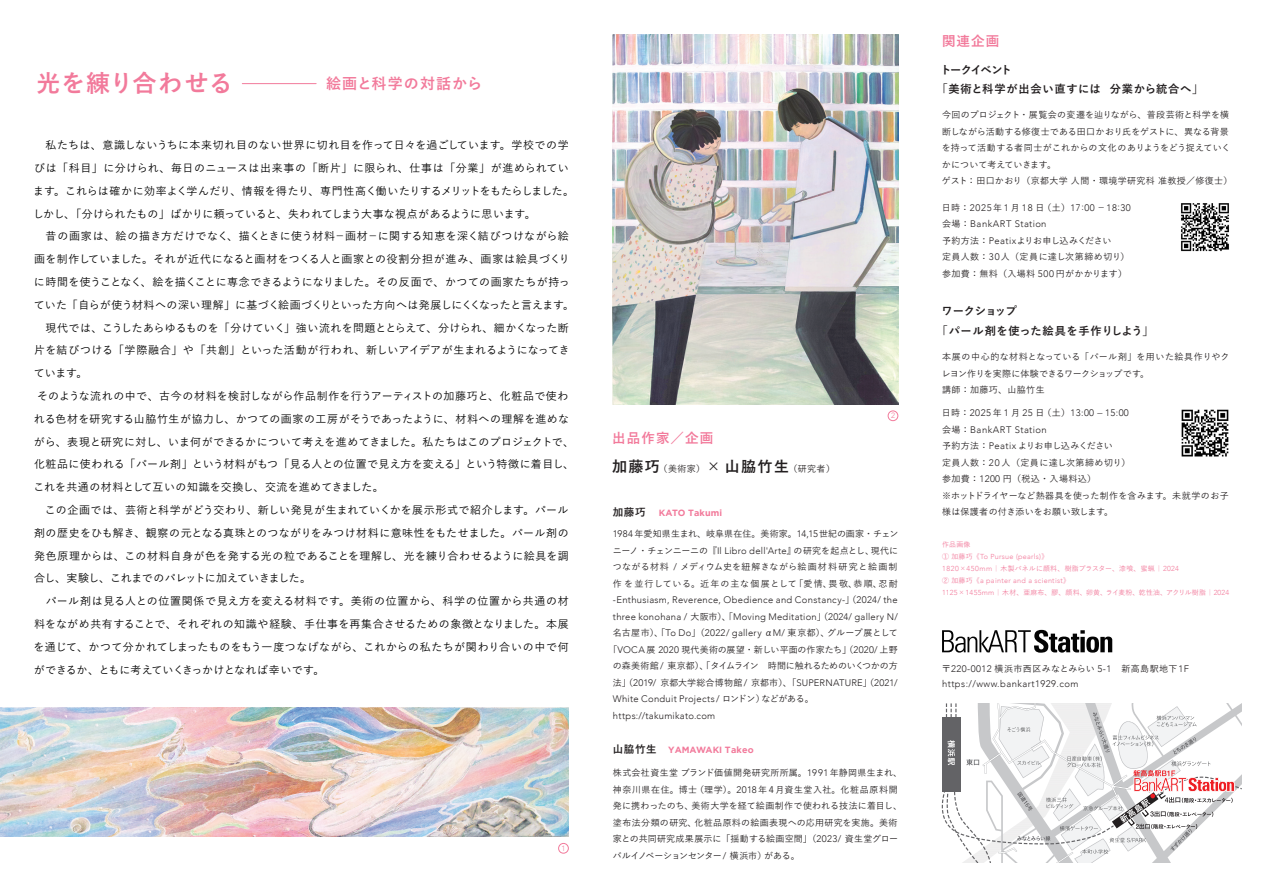
<style>
.page{position:relative;width:1263px;height:893px;background:#fff}
.page>*{position:absolute;margin:0;border:0;box-sizing:border-box;transform-origin:0 0}
.t1{font:700 24px "Yu Go";letter-spacing:.035em;color:#f27a9b}
.t2{font:700 15px "Yu Go";letter-spacing:.07em;color:#f27a9b}
.t3{font:700 13.5px "Yu Go";letter-spacing:.08em;color:#f27a9b}
.t4{font:700 11.25px/19.5px "Yu Go";letter-spacing:.045em;color:#231f20}
.t5{font:700 11.25px/19.5px "Yu Go";letter-spacing:.005em;color:#231f20}
.t6{font:500 10.95px "Yu Go";letter-spacing:.02em;color:#000}
.t7{font:500 10.95px "Yu Go";letter-spacing:.04em;color:#000}
.t8{font:500 10.95px "Yu Go";letter-spacing:-.015em;color:#000}
.t9{font:500 10.95px "Yu Go";letter-spacing:-.01em;color:#000}
.t10{font:500 10.95px "Yu Go";letter-spacing:.045em;color:#000}
.t11{font:500 10.95px "Yu Go";letter-spacing:-.025em;color:#000}
.t12{font:500 10.95px "Yu Go";letter-spacing:.055em;color:#000}
.t13{font:500 10.95px "Yu Go";letter-spacing:-.005em;color:#000}
.t14{font:500 10.95px "Yu Go";letter-spacing:-.03em;color:#000}
.t15{font:700 10.5px "Yu Go";color:#231f20}
.t16{font:300 9.45px/16.5px "Avenir";letter-spacing:.035em;color:#231f20}
.t17{font:300 9.45px/16.5px "Avenir";letter-spacing:.055em;color:#231f20}
.t18{font:500 9px/16.5px "Yu Go";letter-spacing:.025em;color:#231f20}
.t19{font:500 9px/16.5px "Yu Go";letter-spacing:-.005em;color:#231f20;text-align:center}
.t20{font:500 9px "Yu Go";letter-spacing:.05em;color:#231f20}
.t21{font:700 9px "Gotham";color:#f27a9b}
.t22{font:700 9px "Gotham";letter-spacing:.02em;color:#f27a9b}
.t23{font:300 7.65px "Avenir";color:#f27a9b}
.t24{font:300 7.2px "Avenir";letter-spacing:.04em;color:#f27a9b}
.t25{font:500 6.9px "Yu Go";letter-spacing:.02em;color:#f27a9b}
.s1{font-family:"Yu Go";font-weight:500;font-size:9px}
.s2{font-family:"Avenir";font-weight:300;font-size:9.45px}
.s3{font-family:"Koz Go Pr 6 N";font-weight:400}
.s4{font-weight:700;font-size:15px}
.s5{font-family:"Yu Go";font-weight:500;font-size:6.9px}
.s6{font-family:"Avenir";font-weight:300;font-size:7.2px}
.s7{font-family:"Yu Go";font-size:10.5px;color:#231f20}
</style>
<div class="page">
<svg style="left:941px;top:704px;width:301px;height:158px"></svg>
<svg style="left:942px;top:630px;width:170px;height:23px"></svg>
<img style="left:1181px;top:203px;width:48px;height:49px">
<img style="left:1181px;top:409px;width:48px;height:48px">
<hr style="left:242px;top:83px;width:74px;height:1px;background:#f27a9b">
<div style="left:888px;top:411px;width:10px;height:10px;border:1px solid #f27a9b;border-radius:50%"></div>
<div style="left:558px;top:843px;width:11px;height:10px;border:1px solid #f27a9b;border-radius:50%"></div>
<img style="left:613px;top:34px;width:285px;height:370px">
<img style="left:0;top:707px;width:569px;height:129px">
<h1 class="t1" style="left:36px;top:70px;width:198px">光を練り合わせる</h1>
<h2 class="t2" style="left:326px;top:75px;width:157px">絵画と科学の対話から</h2>
<h3 class="t3" style="left:942px;top:33px;width:59px">関連企画</h3>
<p class="t4" style="left:936px;top:60px;width:269px;text-indent:4px">トークイベント<br>「美術と科学が出会い直すには 分業から統合へ」</p>
<p class="t18" style="left:942px;top:106px;width:292px">今回のプロジェクト・展覧会の変遷を辿りながら、普段芸術と科学を横断しながら活動する修復士である田口かおり氏をゲストに、異なる背景を持って活動する者同士がこれからの文化のありようをどう捉えていくかについて考えていきます。<br>ゲスト：田口かおり（京都大学人間・環境学研究科准教授／修復士）</p>
<p class="t17" style="left:942px;top:199px;width:190px"><span class="s1">日時：</span>2025 <span class="s1">年</span> 1 <span class="s1">月</span> 18 <span class="s1">日（土）</span>17:00 <span class="s1">－</span>18:30<span class="s1">会場：</span>BankART Station</p>
<p class="t18" style="left:942px;top:231px;width:189px">予約方法：<span class="s2">Peatix</span>よりお申し込みください<br>定員人数：<span class="s2">30</span>人（定員に達し次第締め切り）参加費：無料（入場料 <span class="s2">500</span> 円がかかります）</p>
<p class="t6" style="left:34px;top:135px;width:536px">　私たちは、意識しないうちに本来切れ目のない世界に切れ目を作って日々を過ごしています。学校での学</p>
<p class="t10" style="left:34px;top:158px;width:536px">びは「科目」に分けられ、毎日のニュースは出来事の「断片」に限られ、仕事は「分業」が進められてい</p>
<p class="t8" style="left:33px;top:181px;width:542px">ます。これらは確かに効率よく学んだり、情報を得たり、専門性高く働いたりするメリットをもたらしました。</p>
<p class="t11" style="left:33px;top:203px;width:504px">しかし、「分けられたもの」ばかりに頼っていると、失われてしまう大事な視点があるように思います。</p>
<p class="t7" style="left:34px;top:226px;width:536px">　昔の画家は、絵の描き方だけでなく、描くときに使う材料－画材－に関する知恵を深く結びつけながら絵</p>
<p class="t6" style="left:34px;top:249px;width:537px">画を制作していました。それが近代になると画材をつくる人と画家との役割分担が進み、画家は絵具づくり</p>
<p class="t6" style="left:34px;top:272px;width:537px">に時間を使うことなく、絵を描くことに専念できるようになりました。その反面で、かつての画家たちが持っ</p>
<p class="t9" style="left:34px;top:295px;width:542px">ていた「自らが使う材料への深い理解」に基づく絵画づくりといった方向へは発展しにくくなったと言えます。</p>
<p class="t6" style="left:34px;top:317px;width:536px">　現代では、こうしたあらゆるものを「分けていく」強い流れを問題ととらえて、分けられ、細かくなった断</p>
<p class="t6" style="left:34px;top:340px;width:537px">片を結びつける「学際融合」や「共創」といった活動が行われ、新しいアイデアが生まれるようになってき</p>
<p class="t6" style="left:34px;top:363px;width:55px">ています。</p>
<p class="t6" style="left:37px;top:386px;width:533px">そのような流れの中で、古今の材料を検討しながら作品制作を行うアーティストの加藤巧と、化粧品で使わ</p>
<p class="t7" style="left:34px;top:409px;width:537px">れる色材を研究する山脇竹生が協力し、かつての画家の工房がそうであったように、材料への理解を進めな</p>
<p class="t6" style="left:34px;top:431px;width:542px">がら、表現と研究に対し、いま何ができるかについて考えを進めてきました。私たちはこのプロジェクトで、</p>
<p class="t6" style="left:34px;top:454px;width:542px">化粧品に使われる「パール剤」という材料がもつ「見る人との位置で見え方を変える」という特徴に着目し、</p>
<p class="t6" style="left:33px;top:477px;width:352px">これを共通の材料として互いの知識を交換し、交流を進めてきました。</p>
<p class="t6" style="left:34px;top:500px;width:536px">　この企画では、芸術と科学がどう交わり、新しい発見が生まれていくかを展示形式で紹介します。パール</p>
<p class="t6" style="left:34px;top:523px;width:536px">剤の歴史をひも解き、観察の元となる真珠とのつながりをみつけ材料に意味性をもたせました。パール剤の</p>
<p class="t6" style="left:34px;top:545px;width:536px">発色原理からは、この材料自身が色を発する光の粒であることを理解し、光を練り合わせるように絵具を調</p>
<p class="t14" style="left:34px;top:568px;width:279px">合し、実験し、これまでのパレットに加えていきました。</p>
<p class="t12" style="left:34px;top:591px;width:536px">　パール剤は見る人との位置関係で見え方を変える材料です。美術の位置から、科学の位置から共通の材</p>
<p class="t6" style="left:34px;top:614px;width:536px">料をながめ共有することで、それぞれの知識や経験、手仕事を再集合させるための象徴となりました。本展</p>
<p class="t6" style="left:34px;top:637px;width:537px">を通じて、かつて分かれてしまったものをもう一度つなげながら、これからの私たちが関わり合いの中で何</p>
<p class="t13" style="left:34px;top:659px;width:292px">ができるか、ともに考えていくきっかけとなれば幸いです。</p>
<p class="t20" style="left:942px;top:660px;width:249px">〒<span class="s2">220-0012</span> 横浜市西区みなとみらい <span class="s2">5-1</span>　新高島駅地下<span class="s2">1F</span></p>
<p class="t16" style="left:942px;top:675px;width:138px">https://www.bankart1929.com</p>
<p class="t5" style="left:936px;top:302px;width:219px;text-indent:5px">ワークショップ<br>「パール剤を使った絵具を手作りしよう」</p>
<p class="t18" style="left:942px;top:347px;width:289px">本展の中心的な材料となっている「パール剤」を用いた絵具作りやクレヨン作りを実際に体験できるワークショップです。<br>講師：加藤巧、山脇竹生</p>
<p class="t16" style="left:942px;top:405px;width:188px"><span class="s1">日時：</span>2025 <span class="s1">年</span> 1 <span class="s1">月</span> 25 <span class="s1">日（土）</span>13:00<span class="s1">－</span>15:00<span class="s1">会場：</span>BankART Station</p>
<p class="t18" style="left:942px;top:437px;width:288px">予約方法：<span class="s2">Peatix</span> よりお申し込みください<br>定員人数：<span class="s2">20</span> 人（定員に達し次第締め切り）<br>参加費：<span class="s2">1200</span> 円（税込・入場料込）<br><span class="s3">※</span>ホットドライヤーなど熱器具を使った制作を含みます。未就学のお子様は保護者の付き添いをお願い致します。</p>
<p class="t23" style="left:891px;top:411px;width:5px">2</p>
<h3 class="t3" style="left:612px;top:430px;width:102px">出品作家／企画</h3>
<p class="t18" style="left:612px;top:459px;width:224px"><span class="s4">加藤巧</span>（美術家）<span class="s4">× 山脇竹生</span>（研究者）</p>
<p class="t15" style="left:613px;top:506px;width:34px">加藤巧</p>
<p class="t22" style="left:659px;top:507px;width:65px">KATO Takumi</p>
<p class="t18" style="left:613px;top:524px;width:287px;text-align:justify"><span class="s2">1984</span> 年愛知県生まれ、岐阜県在住。美術家。<span class="s2">14,15</span>世紀の画家・チェンニーノ・チェンニーニの『<span class="s2">Il Libro dell'Arte</span>』の研究を起点とし、現代につながる材料 <span class="s2">/</span> メディウム史を紐解きながら絵画材料研究と絵画制作を並行している。近年の主な個展として「愛情、畏敬、恭順、忍耐</p>
<p class="t16" style="left:613px;top:591px;width:286px">-Enthusiasm, Reverence, Obedience and Constancy-<span class="s1">」（</span>2024/ the three konohana / <span class="s1">大阪市）、「</span>Moving Meditation<span class="s1">」（</span>2024/ gallery N/</p>
<p class="t19" style="left:608px;top:623px;width:291px">名古屋市）、「<span class="s2">To Do</span>」（<span class="s2">2022/ gallery</span> α<span class="s2">M/</span> 東京都）、グループ展として「<span class="s2">VOCA</span> 展 <span class="s2">2020</span> 現代美術の展望・新しい平面の作家たち」（<span class="s2">2020/</span> 上野の森美術館 <span class="s2">/</span> 東京都）、「タイムライン　時間に触れるためのいくつかの方</p>
<p class="t16" style="left:613px;top:674px;width:286px"><span class="s1">法」（</span>2019/ <span class="s1">京都大学総合博物館</span>/ <span class="s1">京都市）、「</span>SUPERNATURE<span class="s1">」（</span>2021/<br>White Conduit Projects/ <span class="s1">ロンドン）などがある。</span>https://takumikato.com</p>
<p class="t25" style="left:942px;top:538px;width:30px">作品画像</p>
<p class="t24" style="left:942px;top:552px;width:108px"><span class="s5">① 加藤巧《</span>To Pursue (pearls)<span class="s5">》</span></p>
<p class="t25" style="left:942px;top:562px;width:238px"><span class="s6">1820</span>×<span class="s6">450mm</span> ｜木製パネルに顔料、樹脂プラスター、漆喰、蜜蝋｜ <span class="s6">2024</span></p>
<p class="t24" style="left:942px;top:576px;width:129px"><span class="s5">② 加藤巧《</span>a painter and a scientist<span class="s5">》</span></p>
<p class="t25" style="left:942px;top:586px;width:289px"><span class="s6">1125</span>×<span class="s6">1455mm</span>｜木材、亜麻布、膠、顔料、卵黄、ライ麦粉、乾性油、アクリル樹脂｜ <span class="s6">2024</span></p>
<p class="t23" style="left:561px;top:844px;width:5px">1</p>
<p class="t21" style="left:613px;top:744px;width:142px"><span class="s7">山脇竹生</span> YAMAWAKI Takeo</p>
<p class="t18" style="left:613px;top:763px;width:291px">株式会社資生堂ブランド価値開発研究所所属。<span class="s2">1991</span>年静岡県生まれ、神奈川県在住。博士（理学）。<span class="s2">2018</span>年４月資生堂入社。化粧品原料開発に携わったのち、美術大学を経て絵画制作で使われる技法に着目し、塗布法分類の研究、化粧品原料の絵画表現への応用研究を実施。美術家との共同研究成果展示に「揺動する絵画空間」（<span class="s2">2023/</span> 資生堂グローバルイノベーションセンター<span class="s2">/</span> 横浜市）がある。</p>
</div>
